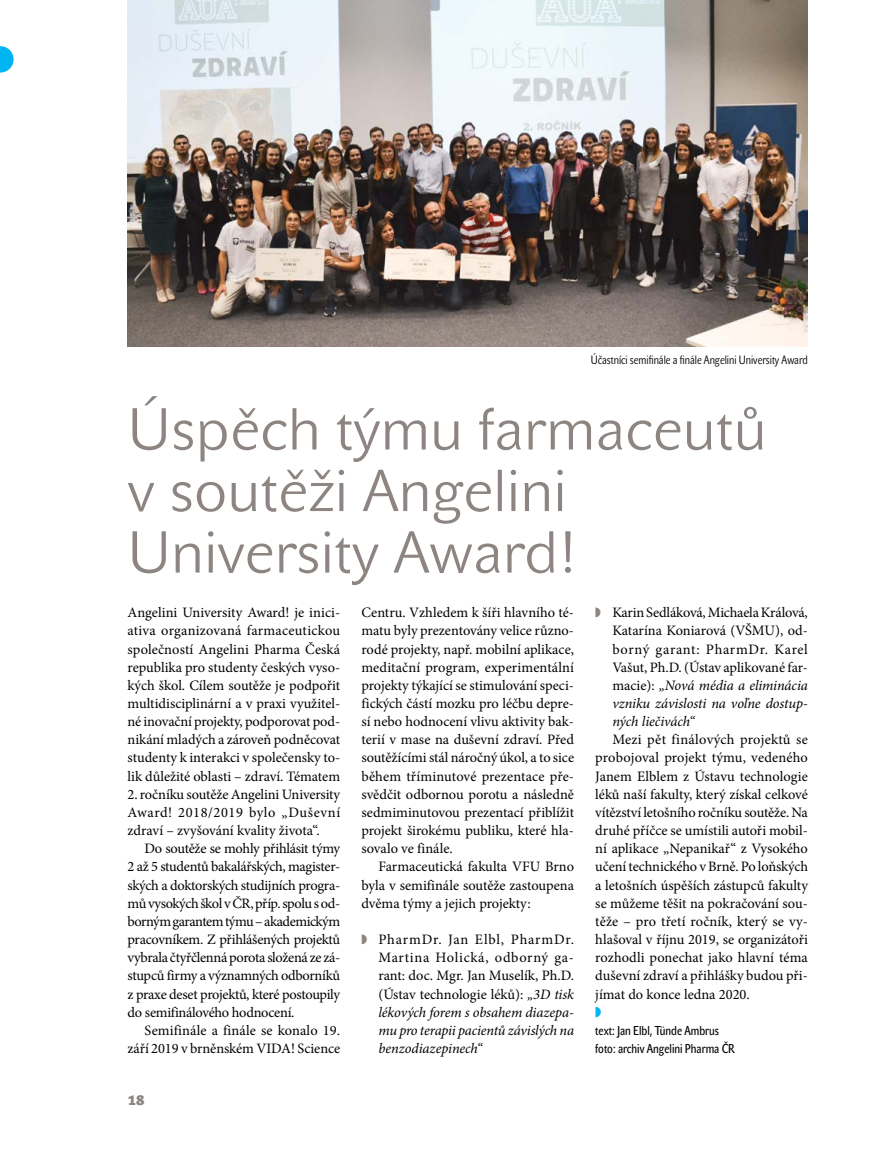
<style>
.page{position:relative;width:893px;height:1149px;background:#fff}
.page>*{position:absolute;margin:0;border:0;box-sizing:border-box;transform-origin:0 0}
.nad1{font:58.5px/61.5px "John Sans Lite Pro";color:#8d8581}
.Normální{font:14.4px/18.1px "Minion Pro";letter-spacing:-.005em;color:#000;text-align:justify}
.Normální_bez{font:14.4px/18.1px "Minion Pro";color:#000;text-align:justify}
.t1{font:700 13.5px "John Sans Heavy Pro";color:#8d8581}
.foto{font:12.75px "John Sans Cond Text Pro";color:#000}
.jmeno{font:12.75px "John Sans Cond Text Pro";color:#000}
.popisek{font:12px "John Sans Cond Lite Pro";color:#000}
.s1{font-style:italic}
</style>
<div class="page">
<svg style="left:0;top:46px;width:14px;height:26px"></svg>
<img style="left:128px;top:0;width:680px;height:346px">
<p class="popisek" style="left:591px;top:352px;width:219px">Účastníci semifinále a finále Angelini University Award</p>
<p class="nad1" style="left:128px;top:398px;width:641px">Úspěch týmu farmaceutů v soutěži Angelini<br>University Award!</p>
<p class="Normální_bez" style="left:128px;top:603px;width:214px">Angelini University Award! je inici&shy;ativa organizovaná farmaceutickou společností Angelini Pharma Česká republika pro studenty českých vyso&shy;kých škol. Cílem soutěže je podpořit multidisciplinární a v praxi využitel&shy;né inovační projekty, podporovat pod&shy;nikání mladých a zároveň podněcovat studenty k interakci v společensky to&shy;lik důležité oblasti – zdraví. Tématem</p>
<p class="Normální_bez" style="left:128px;top:785px;width:214px">2. ročníku soutěže Angelini University Award! 2018/2019 bylo „Duševní zdraví – zvyšování kvality života“.</p>
<p class="Normální" style="left:128px;top:839px;width:214px;text-indent:17px">Do soutěže se mohly přihlásit týmy 2 až 5 studentů bakalářských, magister&shy;ských a doktorských studijních progra&shy;mů vysokých škol v ČR, příp. spolu s od&shy;borným garantem týmu – akademickým pracovníkem. Z přihlášených projektů vybrala čtyřčlenná porota složená ze zá&shy;stupců firmy a významných odborníků z praxe deset projektů, které postoupily do semifinálového hodnocení.</p>
<p class="Normální" style="left:128px;top:1020px;width:214px;text-align:right">Semifinále a finále se konalo 19. září 2019 v brněnském VIDA! Science</p>
<p class="t1" style="left:128px;top:1092px;width:18px">18</p>
<p class="Normální" style="left:361px;top:603px;width:214px">Centru. Vzhledem k šíři hlavního té&shy;matu byly prezentovány velice různo&shy;rodé projekty, např. mobilní aplikace, meditační program, experimentální projekty týkající se stimulování speci&shy;fických částí mozku pro léčbu depre&shy;sí nebo hodnocení vlivu aktivity bak&shy;terií v mase na duševní zdraví. Před soutěžícími stál náročný úkol, a to sice během tříminutové prezentace pře&shy;svědčit odbornou porotu a následně sedmiminutovou prezentací přiblížit projekt širokému publiku, které hla&shy;sovalo ve finále.</p>
<p class="Normální" style="left:361px;top:857px;width:214px;text-indent:17px">Farmaceutická fakulta VFU Brno byla v semifinále soutěže zastoupena dvěma týmy a jejich projekty:</p>
<p class="Normální" style="left:378px;top:930px;width:197px">PharmDr. Jan Elbl, PharmDr.<br>Martina Holická, odborný ga&shy;rant: doc. Mgr. Jan Muselík, Ph.D. (Ústav technologie léků): <span class="s1">„3D tisk lékových forem s obsahem diazepa&shy;mu pro terapii pacientů závislých na benzodiazepinech“</span></p>
<p class="Normální" style="left:612px;top:603px;width:197px">Karin Sedláková, Michaela Králová, Katarína Koniarová (VŠMU), od&shy;borný garant: PharmDr. Karel Vašut, Ph.D. (Ústav aplikované far&shy;macie): <span class="s1">„Nová média a eliminácia vzniku závislosti na voľne dostup&shy;ných liečivách“</span></p>
<p class="Normální" style="left:595px;top:730px;width:214px;text-indent:17px">Mezi pět finálových projektů se probojoval projekt týmu, vedeného Janem Elblem z Ústavu technologie léků naší fakulty, který získal celkové vítězství letošního ročníku soutěže. Na druhé příčce se umístili autoři mobil&shy;ní aplikace „Nepanikař“ z Vysokého učení technického v Brně. Po loňských a letošních úspěších zástupců fakulty se můžeme těšit na pokračování sou&shy;těže – pro třetí ročník, který se vy&shy;hlašoval v říjnu 2019, se organizátoři rozhodli ponechat jako hlavní téma duševní zdraví a přihlášky budou při&shy;jímat do konce ledna 2020.</p>
<p class="jmeno" style="left:595px;top:1022px;width:125px">text: Jan Elbl, Tünde Ambrus</p>
<p class="foto" style="left:595px;top:1041px;width:141px">foto: archiv Angelini Pharma ČR</p>
</div>
